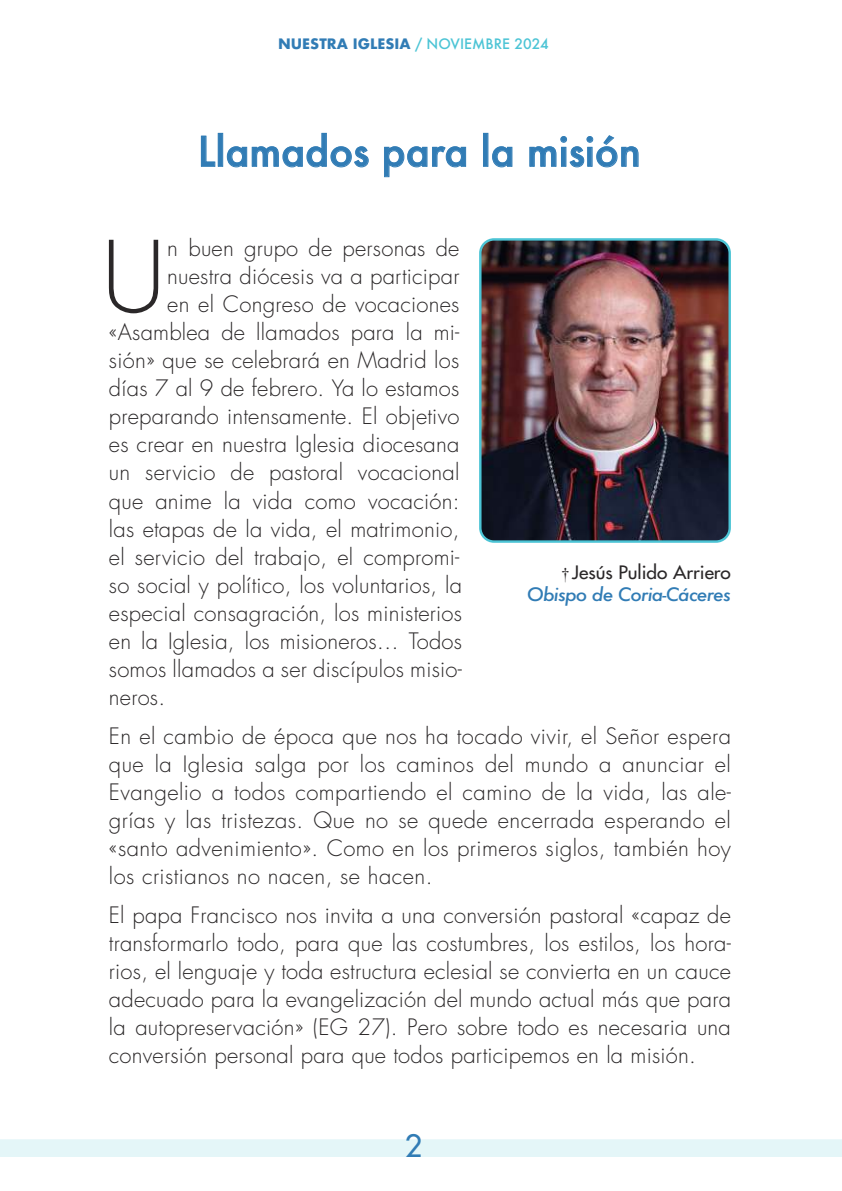
<style>
.page{position:relative;width:842px;height:1191px;background:#fff}
.page>*{position:absolute;margin:0;border:0;box-sizing:border-box;transform-origin:0 0}
.t1{font:300 96.2px "Futura Std";color:#2b2829}
.t2{font:500 40px "Futura";color:#317cb5}
.t3{font:30px "Futura LT";color:#317cb5}
.t4{font:300 22px/28px "Futura Std";letter-spacing:.01em;color:#2b2829;text-align:justify}
.t5{font:italic 500 18px "Futura";letter-spacing:-.04em;color:#317cb5;scale:1.06 1}
.t6{font:500 18px "Futura Std";color:#2b2829;scale:1.06 1}
.t7{font:700 14px "Futura";color:#317cb5}
.s1{font-weight:500;color:#4cc4d5}
.s2{font-family:"Times New Roman MT Std";font-weight:400;font-size:16px}
</style>
<div class="page">
<div style="left:0;top:1139px;width:842px;height:18px;background:#e4f6f8"></div>
<img style="left:482px;top:241px;width:246px;height:299px">
<div style="left:479px;top:238px;width:252px;height:305px;border:2px solid #4cc4d5;border-radius:14px"></div>
<p class="t7" style="left:278px;top:35px;width:272px">NUESTRA IGLESIA <span class="s1">/ NOVIEMBRE 2024</span></p>
<h2 class="t2" style="left:198px;top:125px;width:445px">Llamados para la misión</h2>
<h1 class="t1" style="left:102px;top:232px;width:65px">U</h1>
<p class="t4" style="left:167px;top:236px;width:294px">n buen grupo de personas de</p>
<p class="t4" style="left:167px;top:264px;width:294px">nuestra diócesis va a participar</p>
<p class="t4" style="left:167px;top:292px;width:294px">en el Congreso de vocaciones</p>
<p class="t4" style="left:109px;top:320px;width:352px">«Asamblea de llamados para la mi-</p>
<p class="t4" style="left:109px;top:348px;width:352px">sión» que se celebrará en Madrid los</p>
<p class="t4" style="left:109px;top:376px;width:352px">días 7 al 9 de febrero. Ya lo estamos</p>
<p class="t4" style="left:109px;top:404px;width:352px">preparando intensamente. El objetivo</p>
<p class="t4" style="left:109px;top:432px;width:352px">es crear en nuestra Iglesia diocesana</p>
<p class="t4" style="left:109px;top:460px;width:352px">un servicio de pastoral vocacional</p>
<p class="t4" style="left:109px;top:488px;width:352px">que anime la vida como vocación:</p>
<p class="t4" style="left:109px;top:516px;width:352px">las etapas de la vida, el matrimonio,</p>
<p class="t4" style="left:109px;top:544px;width:352px">el servicio del trabajo, el compromi-</p>
<p class="t4" style="left:109px;top:572px;width:355px">so social y político, los voluntarios, la</p>
<p class="t4" style="left:109px;top:600px;width:355px">especial consagración, los ministerios</p>
<p class="t4" style="left:109px;top:628px;width:355px">en la Iglesia, los misioneros… Todos</p>
<p class="t4" style="left:109px;top:656px;width:355px">somos llamados a ser discípulos misio-</p>
<p class="t4" style="left:109px;top:684px;width:58px">neros.</p>
<p class="t4" style="left:109px;top:724px;width:624px">En el cambio de época que nos ha tocado vivir, el Señor espera que la Iglesia salga por los caminos del mundo a anunciar el Evangelio a todos compartiendo el camino de la vida, las ale&shy;grías y las tristezas. Que no se quede encerrada esperando el «santo advenimiento». Como en los primeros siglos, también hoy los cristianos no nacen, se hacen.</p>
<p class="t4" style="left:109px;top:903px;width:623px">El papa Francisco nos invita a una conversión pastoral «capaz de transformarlo todo, para que las costumbres, los estilos, los hora&shy;rios, el lenguaje y toda estructura eclesial se convierta en un cauce adecuado para la evangelización del mundo actual más que para la autopreservación» (EG 27). Pero sobre todo es necesaria una conversión personal para que todos participemos en la misión.</p>
<p class="t6" style="left:561px;top:563px;width:161px"><span class="s2">†</span> Jesús Pulido Arriero</p>
<p class="t5" style="left:527px;top:586px;width:194px">Obispo de Coria-Cáceres</p>
<h3 class="t3" style="left:405px;top:1129px;width:19px">2</h3>
</div>
